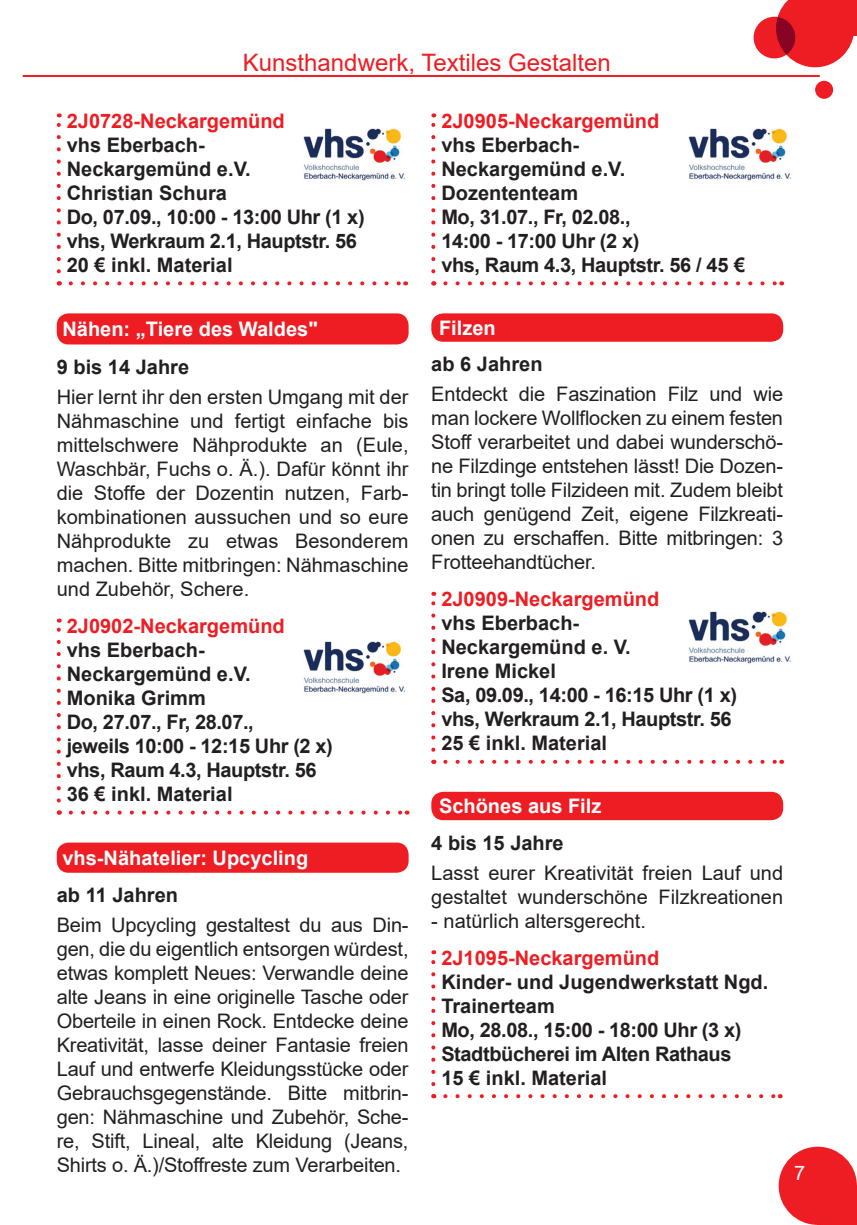
<style>
.page{position:relative;width:857px;height:1225px;background:#fff}
.page>*{position:absolute;margin:0;border:0;box-sizing:border-box;transform-origin:0 0}
.t1{font:24px "Arial";color:#ee1d23}
.t2{font:20px/24px "Arial";color:#231f20;text-align:justify}
.t3{font:700 20px/24px "Arial";color:#231f20}
.t4{font:700 20px "Arial";color:#ee1d23}
.t5{font:700 20px "Arial";color:#fff}
.t6{font:20px "Arial";color:#fff}
</style>
<div class="page">
<div style="left:778px;top:1146px;width:78px;height:78px;background:#ee1d23;border-radius:50%"></div>
<div style="left:817px;top:1185px;width:39px;height:39px;background:#ee1d23"></div>
<div style="left:753px;top:17px;width:41px;height:41px;background:#ee1d23;border-radius:50%"></div>
<svg style="left:775px;top:0;width:78px;height:67px;background:#e5373f"></svg>
<div style="left:814px;top:81px;width:18px;height:18px;background:#ee1d23;border-radius:50%"></div>
<div style="left:839px;top:0;width:17px;height:36px;background:#ee1d23"></div>
<svg style="left:431px;top:271px;width:4px;height:12px"></svg>
<svg style="left:434px;top:281px;width:346px;height:4px"></svg>
<svg style="left:431px;top:113px;width:4px;height:158px"></svg>
<svg style="left:445px;top:281px;width:329px;height:4px"></svg>
<div style="left:431px;top:313px;width:351px;height:29px;background:#ee1d23;border-radius:12px"></div>
<svg style="left:431px;top:750px;width:4px;height:12px"></svg>
<svg style="left:434px;top:760px;width:346px;height:4px"></svg>
<svg style="left:431px;top:592px;width:4px;height:158px"></svg>
<svg style="left:445px;top:760px;width:329px;height:4px"></svg>
<div style="left:431px;top:792px;width:351px;height:28px;background:#ee1d23;border-radius:12px"></div>
<svg style="left:431px;top:1084px;width:4px;height:12px"></svg>
<svg style="left:434px;top:1094px;width:345px;height:4px"></svg>
<svg style="left:431px;top:950px;width:4px;height:134px"></svg>
<svg style="left:445px;top:1094px;width:328px;height:4px"></svg>
<svg style="left:57px;top:271px;width:4px;height:12px"></svg>
<svg style="left:60px;top:281px;width:345px;height:4px"></svg>
<svg style="left:57px;top:113px;width:4px;height:158px"></svg>
<svg style="left:71px;top:281px;width:328px;height:4px"></svg>
<div style="left:57px;top:313px;width:351px;height:31px;background:#ee1d23;border-radius:12px"></div>
<svg style="left:57px;top:800px;width:4px;height:12px"></svg>
<svg style="left:60px;top:810px;width:346px;height:4px"></svg>
<svg style="left:57px;top:618px;width:4px;height:182px"></svg>
<svg style="left:71px;top:810px;width:329px;height:4px"></svg>
<div style="left:57px;top:842px;width:351px;height:30px;background:#ee1d23;border-radius:12px"></div>
<hr style="left:23px;top:75px;width:796px;height:2px;background:#ee1d23">
<img style="left:303px;top:128px;width:102px;height:53px">
<img style="left:303px;top:641px;width:102px;height:53px">
<img style="left:688px;top:128px;width:103px;height:53px">
<img style="left:688px;top:611px;width:103px;height:53px">
<p class="t1" style="left:243px;top:46px;width:369px">Kunsthandwerk, Textiles Gestalten</p>
<p class="t4" style="left:67px;top:107px;width:219px">2J0728-Neckargemünd</p>
<p class="t3" style="left:67px;top:133px;width:299px">vhs Eberbach-<br>Neckargemünd e.V.<br>Christian Schura<br>Do, 07.09., 10:00 - 13:00 Uhr (1 x) vhs, Werkraum 2.1, Hauptstr. 56<br>20 € inkl. Material</p>
<p class="t4" style="left:441px;top:107px;width:219px">2J0905-Neckargemünd</p>
<p class="t3" style="left:441px;top:133px;width:305px">vhs Eberbach-<br>Neckargemünd e.V.<br>Dozententeam<br>Mo, 31.07., Fr, 02.08.,<br>14:00 - 17:00 Uhr (2 x)<br>vhs, Raum 4.3, Hauptstr. 56 / 45 €</p>
<p class="t5" style="left:62px;top:315px;width:257px">Nähen: „Tiere des Waldes"</p>
<p class="t3" style="left:57px;top:355px;width:134px">9 bis 14 Jahre</p>
<p class="t2" style="left:57px;top:385px;width:353px">Hier lernt ihr den ersten Umgang mit der Nähmaschine und fertigt einfache bis mittelschwere Nähprodukte an (Eule, Waschbär, Fuchs o. Ä.). Dafür könnt ihr die Stoffe der Dozentin nutzen, Farb&shy;kombinationen aussuchen und so eure Nähprodukte zu etwas Besonderem machen. Bitte mitbringen: Nähmaschine und Zubehör, Schere.</p>
<p class="t4" style="left:67px;top:612px;width:219px">2J0902-Neckargemünd</p>
<p class="t3" style="left:67px;top:638px;width:267px">vhs Eberbach-<br>Neckargemünd e.V.<br>Monika Grimm<br>Do, 27.07., Fr, 28.07.,<br>jeweils 10:00 - 12:15 Uhr (2 x) vhs, Raum 4.3, Hauptstr. 56<br>36 € inkl. Material</p>
<p class="t5" style="left:62px;top:844px;width:247px">vhs-Nähatelier: Upcycling</p>
<p class="t3" style="left:57px;top:883px;width:123px">ab 11 Jahren</p>
<p class="t2" style="left:57px;top:913px;width:353px">Beim Upcycling gestaltest du aus Din&shy;gen, die du eigentlich entsorgen würdest, etwas komplett Neues: Verwandle deine alte Jeans in eine originelle Tasche oder Oberteile in einen Rock. Entdecke deine Kreativität, lasse deiner Fantasie freien Lauf und entwerfe Kleidungsstücke oder Gebrauchsgegenstände. Bitte mitbrin&shy;gen: Nähmaschine und Zubehör, Sche&shy;re, Stift, Lineal, alte Kleidung (Jeans, Shirts o. Ä.)/Stoffreste zum Verarbeiten.</p>
<p class="t5" style="left:439px;top:314px;width:58px">Filzen</p>
<p class="t3" style="left:431px;top:352px;width:113px">a b 6 Jahren</p>
<p class="t2" style="left:431px;top:382px;width:353px">Entdeckt die Faszination Filz und wie man lockere Wollflocken zu einem festen Stoff verarbeitet und dabei wunderschö&shy;ne Filzdinge entstehen lässt! Die Dozen&shy;tin bringt tolle Filzideen mit. Zudem bleibt auch genügend Zeit, eigene Filzkreati&shy;onen zu erschaffen. Bitte mitbringen: 3<br>Frotteehandtücher.</p>
<p class="t4" style="left:441px;top:585px;width:219px">2J0909-Neckargemünd</p>
<p class="t3" style="left:441px;top:611px;width:297px">vhs Eberbach-<br>Neckargemünd e. V.<br>Irene Mickel<br>Sa, 09.09., 14:00 - 16:15 Uhr (1 x) vhs, Werkraum 2.1, Hauptstr. 56<br>25 € inkl. Material</p>
<p class="t5" style="left:439px;top:792px;width:164px">Schönes aus Filz</p>
<p class="t3" style="left:431px;top:831px;width:134px">4 bis 15 Jahre</p>
<p class="t2" style="left:431px;top:860px;width:353px">Lasst eurer Kreativität freien Lauf und gestaltet wunderschöne Filzkreationen</p>
<p class="t2" style="left:431px;top:908px;width:216px">- natürlich altersgerecht.</p>
<p class="t4" style="left:441px;top:943px;width:219px">2J1095-Neckargemünd</p>
<p class="t3" style="left:441px;top:970px;width:328px">Kinder- und Jugendwerkstatt Ngd.<br>Trainerteam<br>Mo, 28.08., 15:00 - 18:00 Uhr (3 x)<br>Stadtbücherei im Alten Rathaus<br>15 € inkl. Material</p>
<p class="t6" style="left:793px;top:1159px;width:13px">7</p>
</div>
